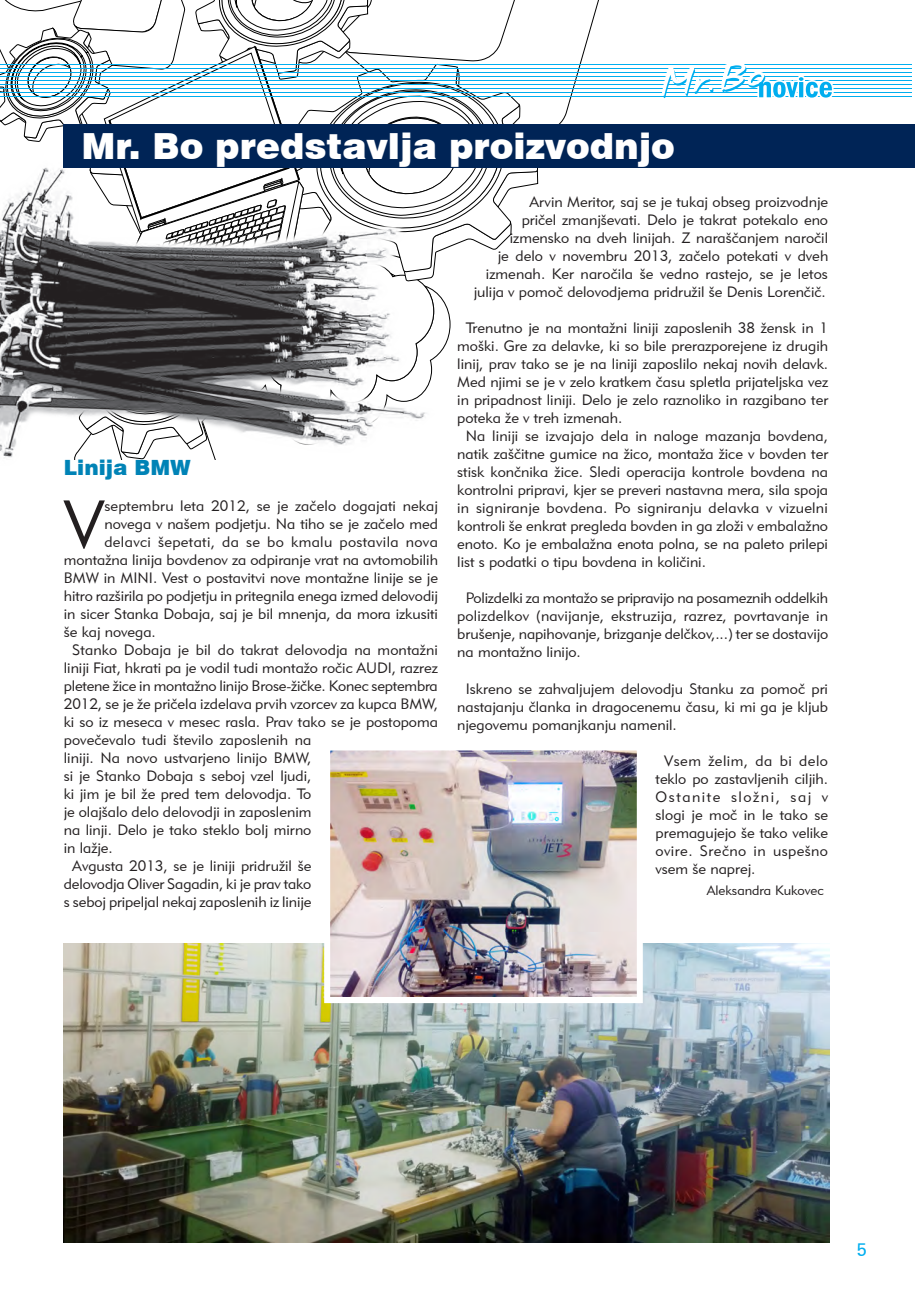
<style>
.page{position:relative;width:915px;height:1306px;background:#fff}
.page>*{position:absolute;margin:0;border:0;box-sizing:border-box;transform-origin:0 0}
.TEKST{font:65.85px "Geometric 415 BT Lite A";color:#231f20}
.naslov{font:900 36px "Swiss 721 BT";color:#fff}
.nadnaslov{font:900 21px "Swiss 721 BT";color:#0083b6}
.t1{font:18px "Zurich BT";color:#00aeef}
.TEKST-2{font:15px/18px "Geometric 415 BT Lite A";color:#231f20;text-align:justify}
.TEKST-3{font:15px "Geometric 415 BT Lite A";letter-spacing:.025em;color:#231f20}
.podpis{font:13.5px "Geometric 415 BT Lite A";color:#231f20}
</style>
<div class="page">
<img style="left:64px;top:943px;width:765px;height:299px">
<svg style="left:0;top:0;width:599px;height:359px"></svg>
<img style="left:0;top:158px;width:434px;height:302px">
<div style="left:64px;top:124px;width:850px;height:44px;background:#002456"></div>
<img style="left:331px;top:751px;width:304px;height:245px">
<div style="left:324px;top:744px;width:318px;height:259px;border:6px solid #fff"></div>
<hr style="left:0;top:96px;width:910px;height:1px;background:#00aeef">
<hr style="left:0;top:92px;width:910px;height:1px;background:#00aeef">
<hr style="left:0;top:88px;width:910px;height:1px;background:#00aeef">
<hr style="left:0;top:84px;width:910px;height:1px;background:#00aeef">
<hr style="left:0;top:80px;width:910px;height:1px;background:#00aeef">
<hr style="left:0;top:76px;width:910px;height:1px;background:#00aeef">
<hr style="left:0;top:72px;width:910px;height:1px;background:#00aeef">
<hr style="left:0;top:68px;width:910px;height:1px;background:#00aeef">
<hr style="left:0;top:64px;width:910px;height:1px;background:#00aeef">
<svg style="left:721px;top:64px;width:112px;height:34px"></svg>
<svg style="left:662px;top:68px;width:51px;height:30px"></svg>
<p class="naslov" style="left:81px;top:125px;width:594px">Mr. Bo predstavlja proizvodnjo</p>
<p class="nadnaslov" style="left:64px;top:455px;width:129px">Linija BMW</p>
<p class="TEKST" style="left:64px;top:483px;width:42px">V</p>
<p class="TEKST-2" style="left:104px;top:496px;width:335px">septembru leta 2012, se je začelo dogajati nekaj</p>
<p class="TEKST-2" style="left:104px;top:514px;width:335px">novega v našem podjetju. Na tiho se je začelo med</p>
<p class="TEKST-3" style="left:104px;top:532px;width:335px">delavci šepetati, da se bo kmalu postavila nova</p>
<p class="TEKST-2" style="left:64px;top:550px;width:375px">montažna linija bovdenov za odpiranje vrat na avtomobilih</p>
<p class="TEKST-2" style="left:64px;top:568px;width:375px">BMW in MINI. Vest o postavitvi nove montažne linije se je</p>
<p class="TEKST-2" style="left:64px;top:586px;width:375px">hitro razširila po podjetju in pritegnila enega izmed delovodij</p>
<p class="TEKST-2" style="left:64px;top:604px;width:375px">in sicer Stanka Dobaja, saj je bil mnenja, da mora izkusiti</p>
<p class="TEKST-2" style="left:64px;top:622px;width:94px">še kaj novega.</p>
<p class="TEKST-2" style="left:64px;top:640px;width:375px;text-align:left;text-indent:9px">Stanko Dobaja je bil do takrat delovodja na montažni liniji Fiat, hkrati pa je vodil tudi montažo ročic AUDI, razrez pletene žice in montažno linijo Brose-žičke. Konec septembra 2012, se je že pričela izdelava prvih vzorcev za kupca BMW, ki so iz meseca v mesec rasla. Prav tako se je postopoma povečevalo tudi število zaposlenih na<br>liniji. Na novo ustvarjeno linijo BMW,<br>si je Stanko Dobaja s seboj vzel ljudi,<br>ki jim je bil že pred tem delovodja. To<br>je olajšalo delo delovodji in zaposlenim<br>na linji. Delo je tako steklo bolj mirno<br>in lažje.</p>
<p class="TEKST-2" style="left:64px;top:856px;width:249px;text-align:center">Avgusta 2013, se je liniji pridružil še delovodja Oliver Sagadin, ki je prav tako s seboj pripeljal nekaj zaposlenih iz linije</p>
<p class="TEKST-2" style="left:473px;top:193px;width:356px;text-align:right">Arvin Meritor, saj se je tukaj obseg proizvodnje<br>pričel zmanjševati. Delo je takrat potekalo eno izmensko na dveh linijah. Z naraščanjem naročil<br>je delo v novembru 2013, začelo potekati v dveh izmenah. Ker naročila še vedno rastejo, se je letos julija v pomoč delovodjema pridružil še Denis Lorenčič.</p>
<p class="TEKST-2" style="left:457px;top:319px;width:372px;text-indent:9px">Trenutno je na montažni liniji zaposlenih 38 žensk in 1 moški. Gre za delavke, ki so bile prerazporejene iz drugih linij, prav tako se je na liniji zaposlilo nekaj novih delavk.<br>Med njimi se je v zelo kratkem času spletla prijateljska vez in pripadnost liniji. Delo je zelo raznoliko in razgibano ter poteka že v treh izmenah.</p>
<p class="TEKST-2" style="left:457px;top:427px;width:372px;text-indent:9px">Na liniji se izvajajo dela in naloge mazanja bovdena, natik zaščitne gumice na žico, montaža žice v bovden ter stisk končnika žice. Sledi operacija kontrole bovdena na kontrolni pripravi, kjer se preveri nastavna mera, sila spoja in signiranje bovdena. Po signiranju delavka v vizuelni kontroli še enkrat pregleda bovden in ga zloži v embalažno enoto. Ko je embalažna enota polna, se na paleto prilepi list s podatki o tipu bovdena in količini.</p>
<p class="TEKST-2" style="left:457px;top:589px;width:372px;text-indent:9px">Polizdelki za montažo se pripravijo na posameznih oddelkih polizdelkov (navijanje, ekstruzija, razrez, povrtavanje in brušenje, napihovanje, brizganje delčkov,...) ter se dostavijo na montažno linijo.</p>
<p class="TEKST-2" style="left:457px;top:679px;width:372px;text-indent:9px">Iskreno se zahvaljujem delovodju Stanku za pomoč pri nastajanju članka in dragocenemu času, ki mi ga je kljub njegovemu pomanjkanju namenil.</p>
<p class="TEKST-2" style="left:655px;top:751px;width:174px;text-indent:9px">Vsem želim, da bi delo teklo po zastavljenih ciljih.<br>Ostanite složni, saj v slogi je moč in le tako se premagujejo še tako velike ovire. Srečno in uspešno vsem še naprej.</p>
<p class="podpis" style="left:706px;top:881px;width:118px">Aleksandra Kukovec</p>
<p class="t1" style="left:856px;top:1238px;width:11px">5</p>
</div>
